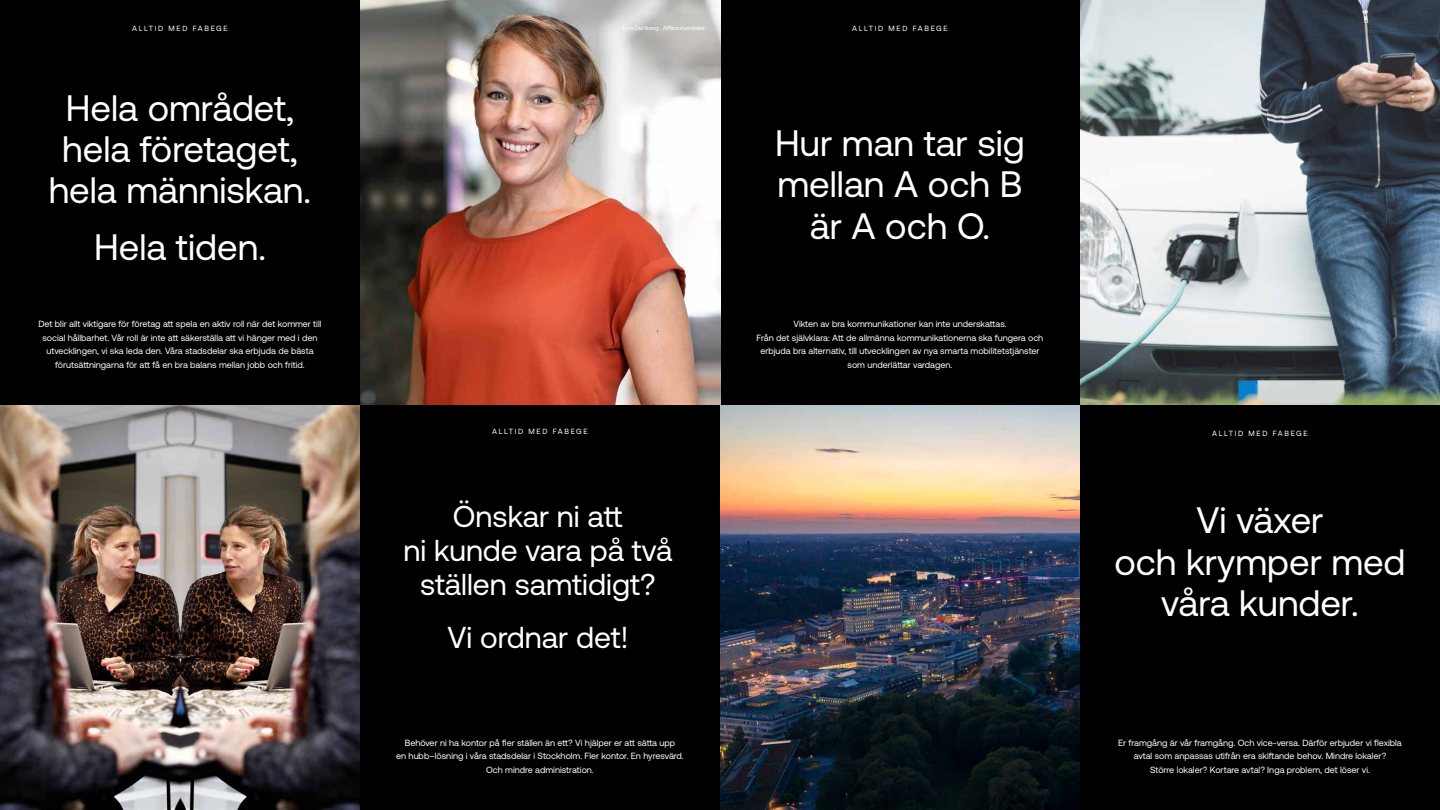
<style>
.page{position:relative;width:1440px;height:810px;background:#000}
.page>*{position:absolute;margin:0;border:0;box-sizing:border-box;transform-origin:0 0}
.t1{font:36.75px/41.2px "Aeonik";color:#fff;text-align:center}
.t2{font:30.22px/33.9px "Aeonik";color:#fff;text-align:center}
.t3{font:9px/13.5px "Aeonik";color:#fff;text-align:center}
.t4{font:7.5px "Aeonik";letter-spacing:.22em;color:#fff}
.t5{font:6px "Aeonik";letter-spacing:-.01em;color:#fff}
</style>
<div class="page">
<img style="left:360px;top:0;width:360px;height:405px">
<img style="left:0;top:405px;width:360px;height:405px">
<img style="left:1080px;top:0;width:360px;height:405px">
<img style="left:720px;top:405px;width:360px;height:405px">
<p class="t4" style="left:132px;top:24px;width:97px">ALLTID MED FABEGE</p>
<p class="t5" style="left:623px;top:24px;width:84px">Linn Dahlberg , Affärsutvecklare</p>
<h1 class="t1" style="left:49px;top:88px;width:264px">Hela området, hela företaget, hela människan.</h1>
<h1 class="t1" style="left:94px;top:226px;width:173px">Hela tiden.</h1>
<p class="t3" style="left:38px;top:317px;width:285px">Det blir allt viktigare för företag att spela en aktiv roll när det kommer till social hållbarhet. Vår roll är inte att säkerställa att vi hänger med i den utvecklingen, vi ska leda den. Våra stadsdelar ska erbjuda de bästa förutsättningarna för att få en bra balans mellan jobb och fritid.</p>
<p class="t4" style="left:492px;top:427px;width:97px">ALLTID MED FABEGE</p>
<h2 class="t2" style="left:403px;top:500px;width:270px">Önskar ni att<br>ni kunde vara på två ställen samtidigt?</h2>
<h2 class="t2" style="left:448px;top:621px;width:182px">Vi ordnar det!</h2>
<p class="t3" style="left:396px;top:736px;width:289px">Behöver ni ha kontor på fler ställen än ett? Vi hjälper er att sätta upp<br>en hubb–lösning i våra stadsdelar i Stockholm. Fler kontor. En hyresvärd.<br>Och mindre administration.</p>
<p class="t4" style="left:852px;top:24px;width:97px">ALLTID MED FABEGE</p>
<h1 class="t1" style="left:775px;top:123px;width:251px">Hur man tar sig mellan A och B är A och O.</h1>
<p class="t3" style="left:757px;top:317px;width:288px">Vikten av bra kommunikationer kan inte underskattas.<br>Från det självklara: Att de allmänna kommunikationerna ska fungera och erbjuda bra alternativ, till utvecklingen av nya smarta mobilitetstjänster som underlättar vardagen.</p>
<p class="t4" style="left:1212px;top:429px;width:97px">ALLTID MED FABEGE</p>
<h1 class="t1" style="left:1114px;top:500px;width:293px">Vi växer<br>och krymper med våra kunder.</h1>
<p class="t3" style="left:1118px;top:736px;width:285px">Er framgång är vår framgång. Och vice-versa. Därför erbjuder vi flexibla avtal som anpassas utifrån era skiftande behov. Mindre lokaler?<br>Större lokaler? Kortare avtal? Inga problem, det löser vi.</p>
</div>
